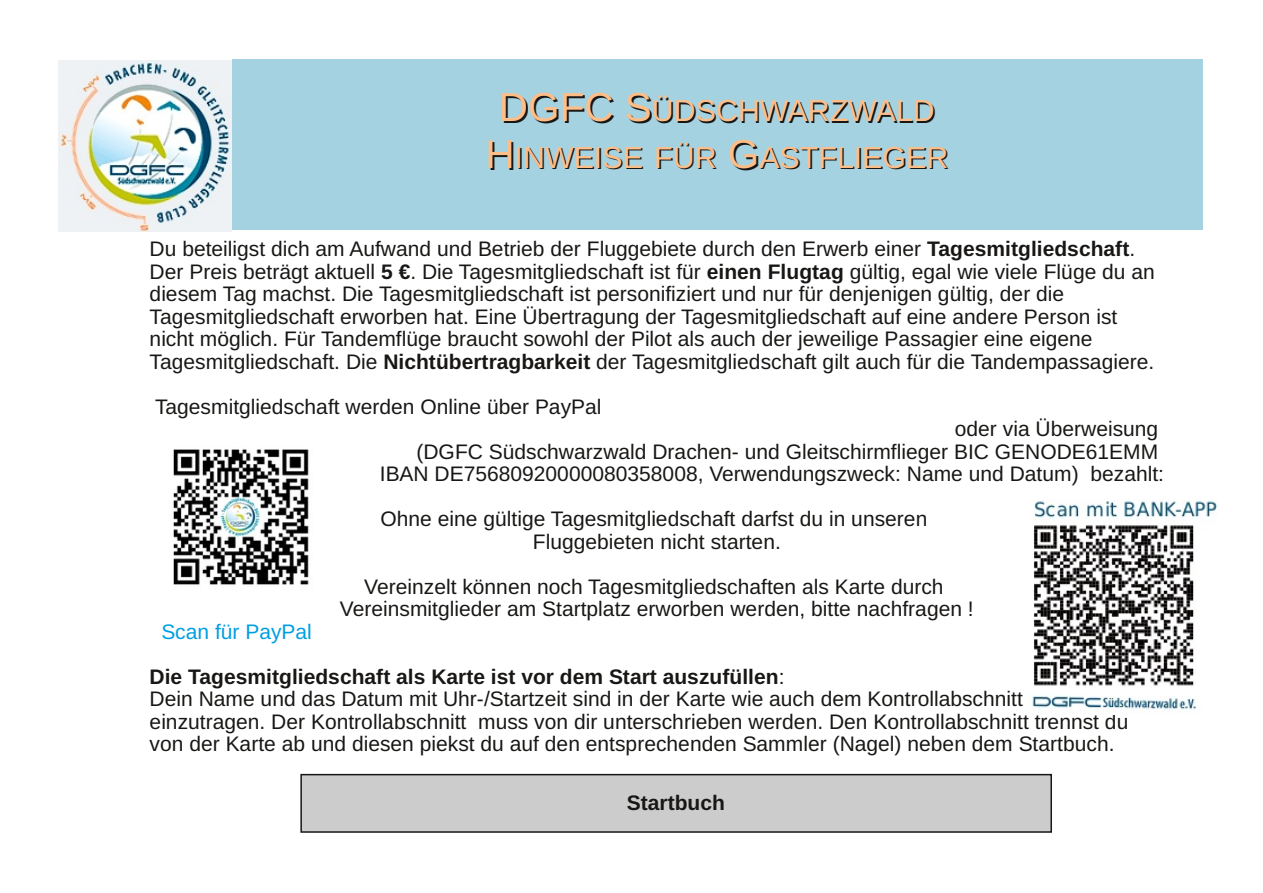
<style>
.page{position:relative;width:1263px;height:893px;background:#fff}
.page>*{position:absolute;margin:0;border:0;box-sizing:border-box;transform-origin:0 0}
.t1{font:30.3px/46.5px "Arimo";color:#181715;text-align:center}
.t2{font:21px/22.5px "Arimo";color:#181715}
.t3{font:700 21px/45px "Arimo";color:#181715}
.s1{font-size:40.5px}
.s2{color:#ffbd88}
.s3{font-weight:700}
.s4{font-weight:400;color:#009ee3}
.s5{font-weight:400}
</style>
<div class="page">
<img style="left:58px;top:60px;width:173px;height:171px">
<div style="left:232px;top:59px;width:970px;height:170px;background:#a4d2e0"></div>
<img style="left:173px;top:449px;width:136px;height:136px">
<div style="left:301px;top:775px;width:750px;height:57px;background:#ccc"></div>
<div style="left:300px;top:774px;width:752px;height:59px;border:2px solid #181715"></div>
<img style="left:1032px;top:501px;width:186px;height:209px">
<h1 class="t1" style="left:487px;top:89px;width:464px"><span class="s1">DGFC S</span>ÜDSCHWARZWALD<br><span class="s1">H</span><span class="s2">I</span>NWE<span class="s2">I</span>SE FÜR <span class="s1">G</span>ASTFL<span class="s2">I</span>EGER</h1>
<p class="t2" style="left:150px;top:238px;width:1007px">Du beteiligst dich am Aufwand und Betrieb der Fluggebiete durch den Erwerb einer <span class="s3">Tagesmitgliedschaft</span>.<br>Der Preis beträgt aktuell <span class="s3">5 €</span>. Die Tagesmitgliedschaft ist für <span class="s3">einen Flugtag</span> gültig, egal wie viele Flüge du an diesem Tag machst. Die Tagesmitgliedschaft ist personifiziert und nur für denjenigen gültig, der die Tagesmitgliedschaft erworben hat. Eine Übertragung der Tagesmitgliedschaft auf eine andere Person ist nicht möglich. Für Tandemflüge braucht sowohl der Pilot als auch der jeweilige Passagier eine eigene Tagesmitgliedschaft. Die <span class="s3">Nichtübertragbarkeit</span> der Tagesmitgliedschaft gilt auch für die Tandempassagiere.</p>
<p class="t2" style="left:155px;top:395px;width:448px">Tagesmitgliedschaft werden Online über PayPal</p>
<p class="t2" style="left:380px;top:418px;width:786px;text-align:right">oder via Überweisung<br>(DGFC Südschwarzwald Drachen- und Gleitschirmflieger BIC GENODE61EMM<br>IBAN DE75680920000080358008, Verwendungszweck: Name und Datum) bezahlt:</p>
<p class="t2" style="left:381px;top:508px;width:548px;text-align:center">Ohne eine gültige Tagesmitgliedschaft darfst du in unseren<br>Fluggebieten nicht starten.</p>
<p class="t2" style="left:340px;top:575px;width:635px;text-align:center">Vereinzelt können noch Tagesmitgliedschaften als Karte durch<br>Vereinsmitglieder am Startplatz erworben werden, bitte nachfragen !</p>
<p class="t3" style="left:150px;top:609px;width:636px;text-indent:12px"><span class="s4">Scan für PayPal<br></span>Die Tagesmitgliedschaft als Karte ist vor dem Start auszufüllen<span class="s5">:</span></p>
<p class="t2" style="left:150px;top:688px;width:980px">Dein Name und das Datum mit Uhr-/Startzeit sind in der Karte wie auch dem Kontrollabschnitt einzutragen. Der Kontrollabschnitt muss von dir unterschrieben werden. Den Kontrollabschnitt trennst du von der Karte ab und diesen piekst du auf den entsprechenden Sammler (Nagel) neben dem Startbuch.</p>
<p class="t3" style="left:627px;top:780px;width:100px">Startbuch</p>
</div>
